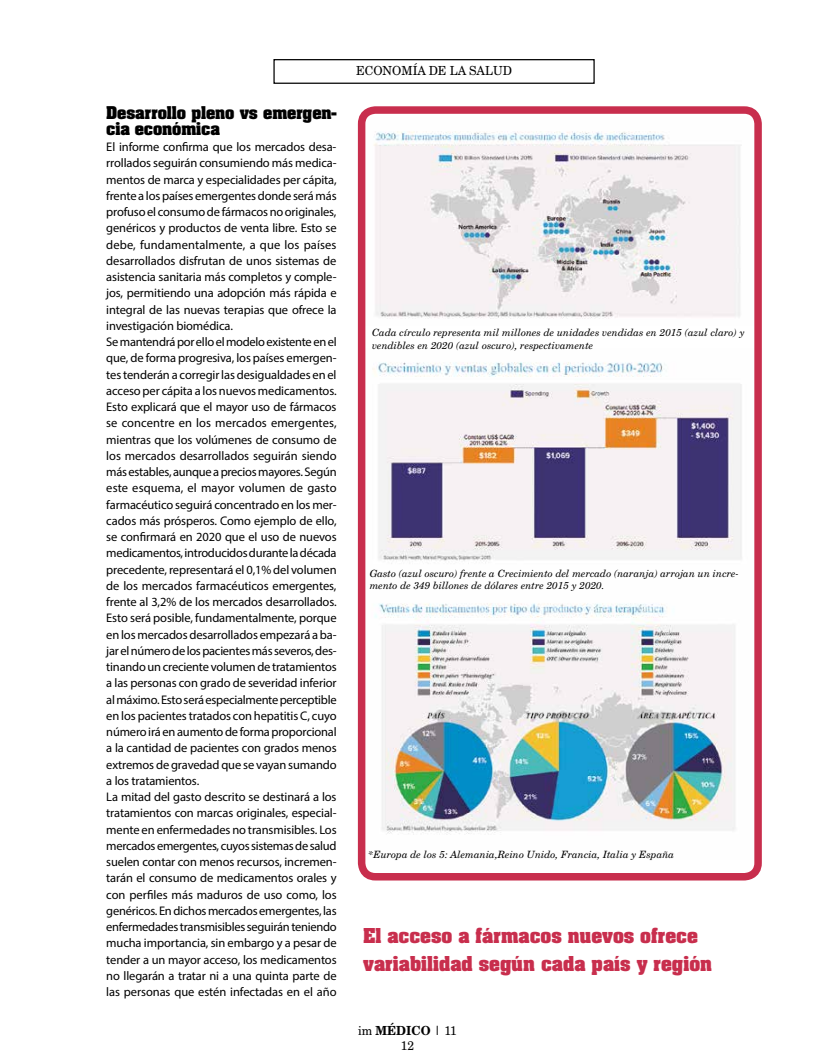
<style>
.page{position:relative;width:815px;height:1063px;background:#fff}
.page>*{position:absolute;margin:0;border:0;box-sizing:border-box;transform-origin:0 0}
.t1{font:700 17.5px/27.5px "Aardvark";color:#c82e4d}
.t2{font:700 15px/16.2px "Aardvark";letter-spacing:-.01em;color:#000}
.t3{font:12.5px/16.2px "Myriad Pro";letter-spacing:-.01em;color:#000}
.t4{font:12.5px/15px "New Brunswick";color:#000;text-align:center;scale:.95 1}
.t5{font:italic 10px/12.5px "New Brunswick";color:#000}
.s1{font-weight:700}
</style>
<div class="page">
<div style="left:273px;top:59px;width:322px;height:25px;border:1px solid #000"></div>
<img style="left:374px;top:603px;width:361px;height:232px">
<img style="left:372px;top:362px;width:370px;height:202px">
<img style="left:374px;top:118px;width:379px;height:201px">
<div style="left:358px;top:106px;width:404px;height:775px;border:8px solid #c82e4d;border-radius:14px"></div>
<p class="t2" style="left:106px;top:104px;width:232px">Desarrollo pleno vs emergen&shy;cia económica</p>
<p class="t3" style="left:106px;top:139px;width:232px">El informe confirma que los mercados desa&shy;rrollados seguirán consumiendo más medica&shy;mentos de marca y especialidades per cápita, frente a los países emergentes donde será más profuso el consumo de fármacos no originales, genéricos y productos de venta libre. Esto se debe, fundamentalmente, a que los países desarrollados disfrutan de unos sistemas de asistencia sanitaria más completos y comple&shy;jos, permitiendo una adopción más rápida e integral de las nuevas terapias que ofrece la investigación biomédica.<br>Se mantendrá por ello el modelo existente en el que, de forma progresiva, los países emergen&shy;tes tenderán a corregir las desigualdades en el acceso per cápita a los nuevos medicamentos.<br>Esto explicará que el mayor uso de fármacos se concentre en los mercados emergentes, mientras que los volúmenes de consumo de los mercados desarrollados seguirán siendo más estables, aunque a precios mayores. Según este esquema, el mayor volumen de gasto farmacéutico seguirá concentrado en los mer&shy;cados más prósperos. Como ejemplo de ello, se confirmará en 2020 que el uso de nuevos medicamentos, introducidos durante la década precedente, representará el 0,1% del volumen de los mercados farmacéuticos emergentes, frente al 3,2% de los mercados desarrollados.<br>Esto será posible, fundamentalmente, porque en los mercados desarrollados empezará a ba&shy;jar el número de los pacientes más severos, des&shy;tinando un creciente volumen de tratamientos a las personas con grado de severidad inferior al máximo. Esto será especialmente perceptible en los pacientes tratados con hepatitis C, cuyo número irá en aumento de forma proporcional a la cantidad de pacientes con grados menos extremos de gravedad que se vayan sumando a los tratamientos.<br>La mitad del gasto descrito se destinará a los tratamientos con marcas originales, especial&shy;mente en enfermedades no transmisibles. Los mercados emergentes, cuyos sistemas de salud suelen contar con menos recursos, incremen&shy;tarán el consumo de medicamentos orales y con perfiles más maduros de uso como, los genéricos. En dichos mercados emergentes, las enfermedades transmisibles seguirán teniendo mucha importancia, sin embargo y a pesar de tender a un mayor acceso, los medicamentos no llegarán a tratar ni a una quinta parte de las personas que estén infectadas en el año</p>
<p class="t4" style="left:356px;top:63px;width:165px">ECONOMÍA DE LA SALUD</p>
<p class="t5" style="left:372px;top:326px;width:374px">Cada círculo representa mil millones de unidades vendidas en 2015 (azul claro) y vendibles en 2020 (azul oscuro), respectivamente</p>
<p class="t5" style="left:370px;top:567px;width:371px">Gasto (azul oscuro) frente a Crecimiento del mercado (naranja) arrojan un incre&shy;mento de 349 billones de dólares entre 2015 y 2020.</p>
<p class="t5" style="left:369px;top:848px;width:307px">*Europa de los 5: Alemania,Reino Unido, Francia, Italia y España</p>
<h1 class="t1" style="left:363px;top:921px;width:350px">El acceso a fármacos nuevos ofrece variabilidad según cada país y región</h1>
<p class="t4" style="left:358px;top:1023px;width:106px">im <span class="s1">MÉDICO</span> | 11<br>12</p>
</div>
